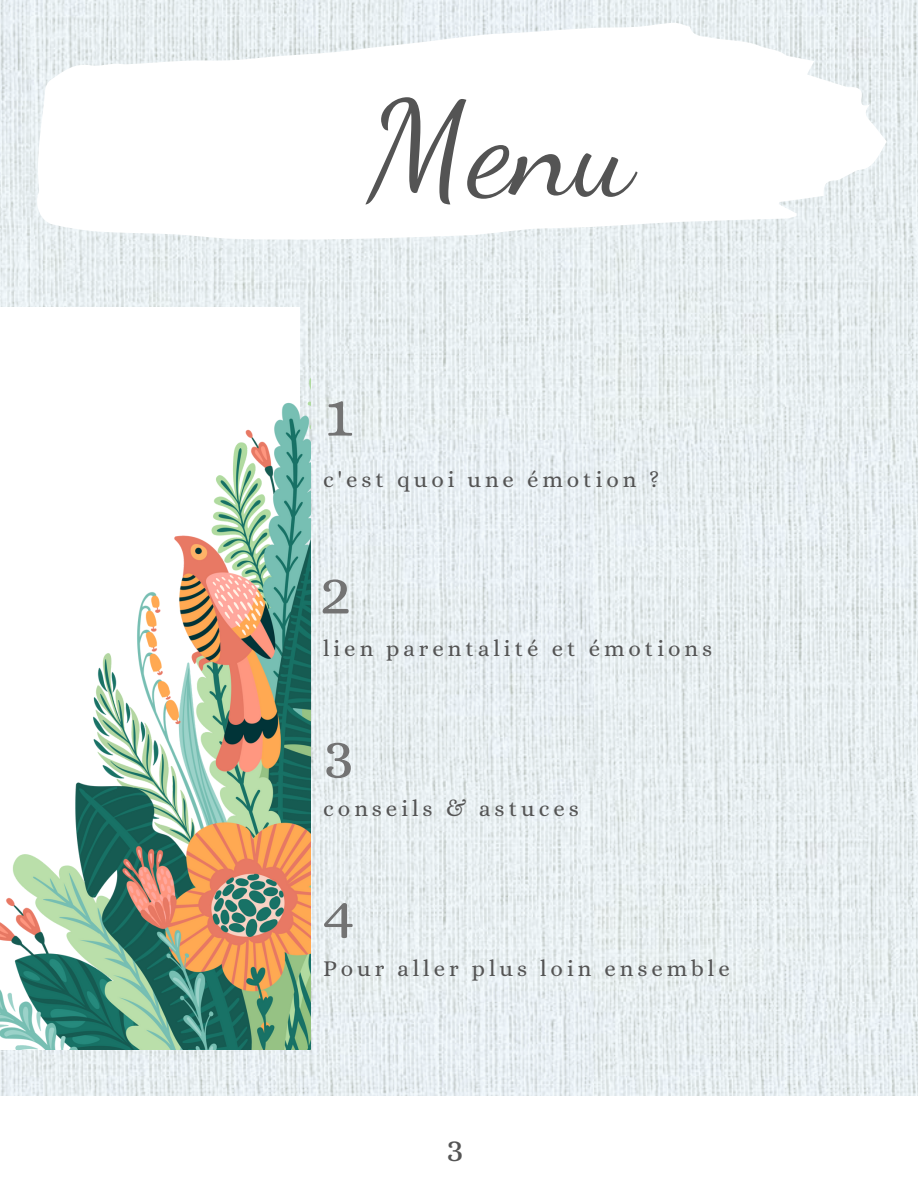
<style>
.page{position:relative;width:918px;height:1188px;background:#fff}
.page>*{position:absolute;margin:0;border:0;box-sizing:border-box;transform-origin:0 0}
.t1{font:132.9px "Dancing Script";color:#545454}
.t2{font:64.2px "Alice";color:#737373}
.t3{font:35.55px "Alice";color:#555}
.t4{font:22.8px "Alice";letter-spacing:.175em;color:#545454}
</style>
<div class="page">
<img style="left:0;top:0;width:918px;height:1096px">
<div style="left:0;top:307px;width:300px;height:743px;background:#fff"></div>
<svg style="left:34px;top:22px;width:853px;height:218px"></svg>
<img style="left:0;top:377px;width:310px;height:672px">
<p class="t1" style="left:368px;top:71px;width:267px">Menu</p>
<p class="t2" style="left:325px;top:377px;width:29px">1</p>
<p class="t4" style="left:323px;top:466px;width:338px">c'est quoi une émotion ?</p>
<p class="t2" style="left:320px;top:555px;width:33px">2</p>
<p class="t4" style="left:323px;top:635px;width:391px">lien parentalité et émotions</p>
<p class="t2" style="left:323px;top:718px;width:33px">3</p>
<p class="t4" style="left:323px;top:795px;width:257px">conseils &amp; astuces</p>
<p class="t2" style="left:323px;top:879px;width:33px">4</p>
<p class="t4" style="left:323px;top:955px;width:408px">Pour aller plus loin ensemble</p>
<p class="t3" style="left:447px;top:1129px;width:19px">3</p>
</div>
